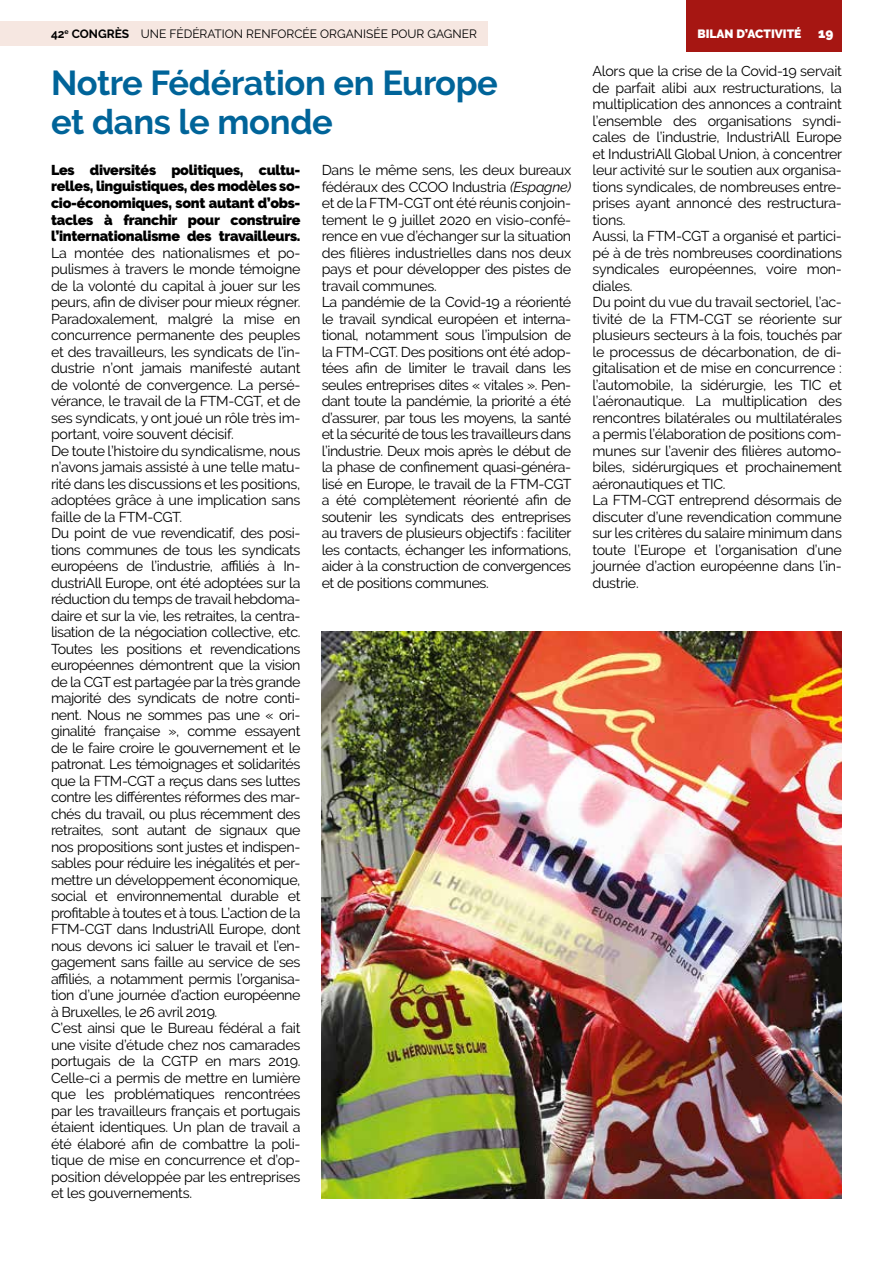
<style>
.page{position:relative;width:893px;height:1263px;background:#fff}
.page>*{position:absolute;margin:0;border:0;box-sizing:border-box;transform-origin:0 0}
.t1{font:700 34.5px/39px "Raleway";letter-spacing:-.01em;color:#006499}
.t2{font:14.25px/16.5px "Raleway";letter-spacing:-.025em;color:#000}
.t3{font:900 14.25px/16.5px "Raleway";letter-spacing:-.02em;color:#000;text-align:justify}
.t4{font:12px "Raleway";color:#000}
.t5{font:900 12px "Raleway";color:#fff}
.s1{font-weight:700}
.s2{font-size:13.5px}
.s3{font-style:italic}
</style>
<div class="page">
<div style="left:687px;top:0;width:155px;height:52px;background:#a61612"></div>
<div style="left:0;top:21px;width:487px;height:25px;background:#f6e7e1"></div>
<img style="left:322px;top:631px;width:520px;height:567px">
<p class="t4" style="left:51px;top:27px;width:427px"><span class="s1">42</span><sup>e</sup> <span class="s1">CONGRÈS</span> UNE FÉDÉRATION RENFORCÉE ORGANISÉE POUR GAGNER</p>
<p class="t5" style="left:697px;top:27px;width:137px">BILAN D’ACTIVITÉ <span class="s2">19</span></p>
<h1 class="t1" style="left:51px;top:64px;width:448px">Notre Fédération en Europe et dans le monde</h1>
<p class="t3" style="left:51px;top:162px;width:251px">Les diversités politiques, cultu&shy;relles, linguistiques, des modèles so&shy;cio-économiques, sont autant d’obs&shy;tacles à franchir pour construire l’internationalisme des travailleurs.</p>
<p class="t2" style="left:51px;top:244px;width:251px">La montée des nationalismes et po&shy;pulismes à travers le monde témoigne de la volonté du capital à jouer sur les peurs, afin de diviser pour mieux régner.<br>Paradoxalement, malgré la mise en concurrence permanente des peuples et des travailleurs, les syndicats de l’in&shy;dustrie n’ont jamais manifesté autant de volonté de convergence. La persé&shy;vérance, le travail de la FTM-CGT, et de ses syndicats, y ont joué un rôle très im&shy;portant, voire souvent décisif.<br>De toute l’histoire du syndicalisme, nous n’avons jamais assisté à une telle matu&shy;rité dans les discussions et les positions, adoptées grâce à une implication sans faille de la FTM-CGT.<br>Du point de vue revendicatif, des posi&shy;tions communes de tous les syndicats européens de l’industrie, affiliés à In&shy;dustriAll Europe, ont été adoptées sur la réduction du temps de travail hebdoma&shy;daire et sur la vie, les retraites, la centra&shy;lisation de la négociation collective, etc.<br>Toutes les positions et revendications européennes démontrent que la vision de la CGT est partagée par la très grande majorité des syndicats de notre conti&shy;nent. Nous ne sommes pas une « ori&shy;ginalité française », comme essayent de le faire croire le gouvernement et le patronat. Les témoignages et solidarités que la FTM-CGT a reçus dans ses luttes contre les différentes réformes des mar&shy;chés du travail, ou plus récemment des retraites, sont autant de signaux que nos propositions sont justes et indispen&shy;sables pour réduire les inégalités et per&shy;mettre un développement économique, social et environnemental durable et profitable à toutes et à tous. L’action de la FTM-CGT dans IndustriAll Europe, dont nous devons ici saluer le travail et l’en&shy;gagement sans faille au service de ses affiliés, a notamment permis l’organisa&shy;tion d’une journée d’action européenne à Bruxelles, le 26 avril 2019.<br>C’est ainsi que le Bureau fédéral a fait une visite d’étude chez nos camarades portugais de la CGTP en mars 2019.<br>Celle-ci a permis de mettre en lumière que les problématiques rencontrées par les travailleurs français et portugais étaient identiques. Un plan de travail a été élaboré afin de combattre la poli&shy;tique de mise en concurrence et d’op&shy;position développée par les entreprises et les gouvernements.</p>
<p class="t2" style="left:592px;top:63px;width:251px">Alors que la crise de la Covid-19 servait de parfait alibi aux restructurations, la multiplication des annonces a contraint l’ensemble des organisations syndi&shy;cales de l’industrie, IndustriAll Europe et IndustriAll Global Union, à concentrer leur activité sur le soutien aux organisa&shy;tions syndicales, de nombreuses entre&shy;prises ayant annoncé des restructura&shy;tions.<br>Aussi, la FTM-CGT a organisé et partici&shy;pé à de très nombreuses coordinations syndicales européennes, voire mon&shy;diales.<br>Du point du vue du travail sectoriel, l’ac&shy;tivité de la FTM-CGT se réoriente sur plusieurs secteurs à la fois, touchés par le processus de décarbonation, de di&shy;gitalisation et de mise en concurrence : l’automobile, la sidérurgie, les TIC et l’aéronautique. La multiplication des rencontres bilatérales ou multilatérales a permis l’élaboration de positions com&shy;munes sur l’avenir des filières automo&shy;biles, sidérurgiques et prochainement aéronautiques et TIC.<br>La FTM-CGT entreprend désormais de discuter d’une revendication commune sur les critères du salaire minimum dans toute l’Europe et l’organisation d’une journée d’action européenne dans l’in&shy;dustrie.</p>
<p class="t2" style="left:322px;top:162px;width:251px">Dans le même sens, les deux bureaux fédéraux des CCOO Industria <span class="s3">(Espagne) </span>et de la FTM-CGT ont été réunis conjoin&shy;tement le 9 juillet 2020 en visio-confé&shy;rence en vue d’échanger sur la situation des filières industrielles dans nos deux pays et pour développer des pistes de travail communes.<br>La pandémie de la Covid-19 a réorienté le travail syndical européen et interna&shy;tional, notamment sous l’impulsion de la FTM-CGT. Des positions ont été adop&shy;tées afin de limiter le travail dans les seules entreprises dites « vitales ». Pen&shy;dant toute la pandémie, la priorité a été d’assurer, par tous les moyens, la santé et la sécurité de tous les travailleurs dans l’industrie. Deux mois après le début de la phase de confinement quasi-généra&shy;lisé en Europe, le travail de la FTM-CGT a été complètement réorienté afin de soutenir les syndicats des entreprises au travers de plusieurs objectifs : faciliter les contacts, échanger les informations, aider à la construction de convergences et de positions communes.</p>
</div>
